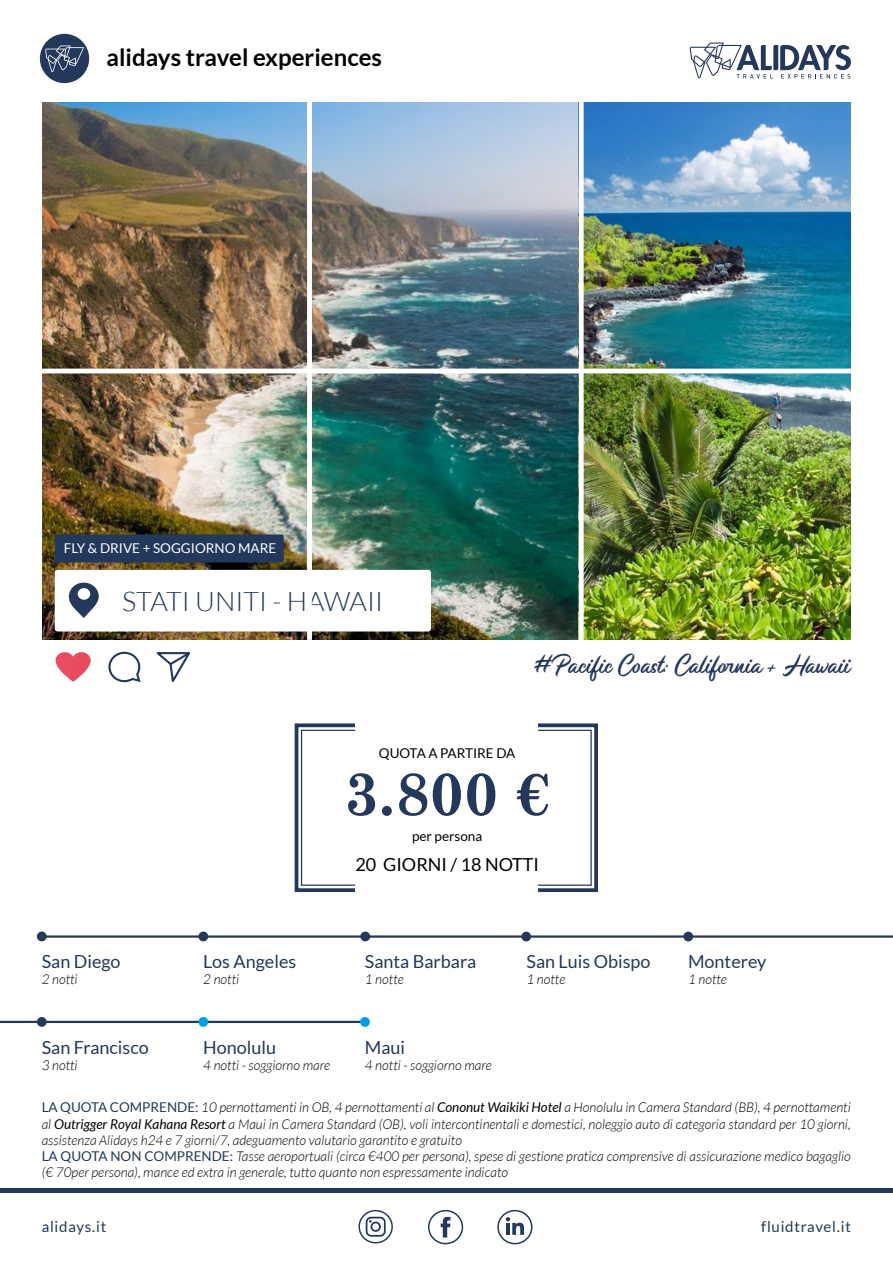
<style>
.page{position:relative;width:893px;height:1263px;background:#fff}
.page>*{position:absolute;margin:0;border:0;box-sizing:border-box;transform-origin:0 0}
.t1{font:700 60px "Century Schoolbook";color:#23385a}
.t2{font:300 27px "Lato";color:#23385a}
.t3{font:700 24px "Lato";color:#000}
.t4{font:19.5px "Monopola Script";color:#23385a}
.t5{font:18px "Lato";color:#23385a}
.t6{font:18px "Lato";color:#000}
.t7{font:15px "Lato";letter-spacing:.05em;color:#1f3a55}
.t8{font:15px "Lato";letter-spacing:.05em;color:#23385a}
.t9{font:italic 300 13.5px/16.2px "Lato";color:#000}
.t10{font:13.5px "Lato";color:#000}
.t11{font:13.5px "Lato";color:#fff}
.s1{font-weight:400;font-style:normal;color:#23385a}
.s2{font-weight:400}
</style>
<div class="page">
<img style="left:43px;top:102px;width:536px;height:538px">
<img style="left:583px;top:102px;width:268px;height:538px">
<svg style="left:294px;top:723px;width:304px;height:170px"></svg>
<div style="left:301px;top:730px;width:291px;height:156px;border:1px solid #23385a"></div>
<div style="left:355px;top:720px;width:183px;height:176px;background:#fff"></div>
<hr style="left:42px;top:935px;width:851px;height:3px;background:#23385a">
<hr style="left:0;top:1021px;width:365px;height:2px;background:#23385a">
<div style="left:521px;top:932px;width:10px;height:9px;background:#23385a;border-radius:50%"></div>
<div style="left:683px;top:932px;width:10px;height:9px;background:#23385a;border-radius:50%"></div>
<div style="left:360px;top:931px;width:10px;height:10px;background:#23385a;border-radius:50%"></div>
<div style="left:198px;top:931px;width:10px;height:10px;background:#23385a;border-radius:50%"></div>
<div style="left:360px;top:1017px;width:10px;height:10px;background:#009fe3;border-radius:50%"></div>
<div style="left:37px;top:931px;width:10px;height:10px;background:#23385a;border-radius:50%"></div>
<div style="left:37px;top:1017px;width:10px;height:10px;background:#23385a;border-radius:50%"></div>
<div style="left:198px;top:1017px;width:10px;height:10px;background:#009fe3;border-radius:50%"></div>
<div style="left:55px;top:534px;width:229px;height:28px;background:#23385a"></div>
<div style="left:307px;top:91px;width:5px;height:549px;background:#fff"></div>
<hr style="left:41px;top:369px;width:810px;height:4px;background:#fff">
<div style="left:40px;top:34px;width:49px;height:49px;background:#23385a;border-radius:50%"></div>
<svg style="left:45px;top:45px;width:39px;height:27px"></svg>
<div style="left:428px;top:1210px;width:35px;height:34px;border:2px solid #23385a;border-radius:50%"></div>
<svg style="left:441px;top:1217px;width:9px;height:20px"></svg>
<div style="left:497px;top:1210px;width:35px;height:34px;border:2px solid #23385a;border-radius:50%"></div>
<svg style="left:506px;top:1217px;width:18px;height:18px"></svg>
<svg style="left:358px;top:1210px;width:35px;height:33px"></svg>
<div style="left:0;top:1188px;width:893px;height:5px;background:#23385a"></div>
<svg style="left:55px;top:570px;width:376px;height:61px"></svg>
<svg style="left:690px;top:42px;width:161px;height:37px"></svg>
<svg style="left:108px;top:651px;width:33px;height:32px"></svg>
<svg style="left:156px;top:652px;width:34px;height:30px"></svg>
<svg style="left:56px;top:652px;width:35px;height:30px"></svg>
<h3 class="t3" style="left:107px;top:43px;width:277px">alidays travel experiences</h3>
<p class="t11" style="left:64px;top:541px;width:214px">FLY &amp; DRIVE + SOGGIORNO MARE</p>
<h2 class="t2" style="left:122px;top:587px;width:263px">STATI UNITI - HAWAII</h2>
<h3 class="t4" style="left:534px;top:650px;width:317px">#Pacific Coast: California + Hawaii</h3>
<h3 class="t5" style="left:42px;top:951px;width:80px">San Diego</h3>
<p class="t9" style="left:42px;top:972px;width:37px">2 notti</p>
<h3 class="t5" style="left:42px;top:1037px;width:109px">San Francisco</h3>
<p class="t9" style="left:42px;top:1058px;width:37px">3 notti</p>
<p class="t10" style="left:379px;top:746px;width:138px">QUOTA A PARTIRE DA</p>
<h1 class="t1" style="left:344px;top:747px;width:208px">3.800 €</h1>
<p class="t10" style="left:412px;top:828px;width:72px">per persona</p>
<h3 class="t6" style="left:355px;top:854px;width:185px">20 GIORNI / 18 NOTTI</h3>
<h3 class="t5" style="left:203px;top:951px;width:94px">Los Angeles</h3>
<p class="t9" style="left:203px;top:972px;width:37px">2 notti</p>
<h3 class="t5" style="left:203px;top:1037px;width:74px">Honolulu</h3>
<p class="t9" style="left:203px;top:1058px;width:128px">4 notti - soggiorno mare</p>
<h3 class="t5" style="left:365px;top:951px;width:113px">Santa Barbara</h3>
<p class="t9" style="left:365px;top:972px;width:40px">1 notte</p>
<h3 class="t5" style="left:365px;top:1037px;width:42px">Maui</h3>
<p class="t9" style="left:365px;top:1058px;width:128px">4 notti - soggiorno mare</p>
<h3 class="t5" style="left:526px;top:951px;width:126px">San Luis Obispo</h3>
<p class="t9" style="left:526px;top:972px;width:40px">1 notte</p>
<h3 class="t5" style="left:688px;top:951px;width:80px">Monterey</h3>
<p class="t9" style="left:688px;top:972px;width:40px">1 notte</p>
<p class="t9" style="left:42px;top:1100px;width:811px"><span class="s1">LA QUOTA COMPRENDE:</span> 10 pernottamenti in OB, 4 pernottamenti al <span class="s2">Cononut Waikiki Hotel</span> a Honolulu in Camera Standard (BB), 4 pernottamenti al <span class="s2">Outrigger Royal Kahana Resort</span> a Maui in Camera Standard (OB), voli intercontinentali e domestici, noleggio auto di categoria standard per 10 giorni, assistenza Alidays h24 e 7 giorni/7, adeguamento valutario garantito e gratuito<br><span class="s1">LA QUOTA NON COMPRENDE:</span> Tasse aeroportuali (circa €400 per persona), spese di gestione pratica comprensive di assicurazione medico bagaglio (€ 70per persona), mance ed extra in generale, tutto quanto non espressamente indicato</p>
<p class="t8" style="left:42px;top:1218px;width:66px">alidays.it</p>
<p class="t7" style="left:761px;top:1218px;width:91px">fluidtravel.it</p>
</div>
